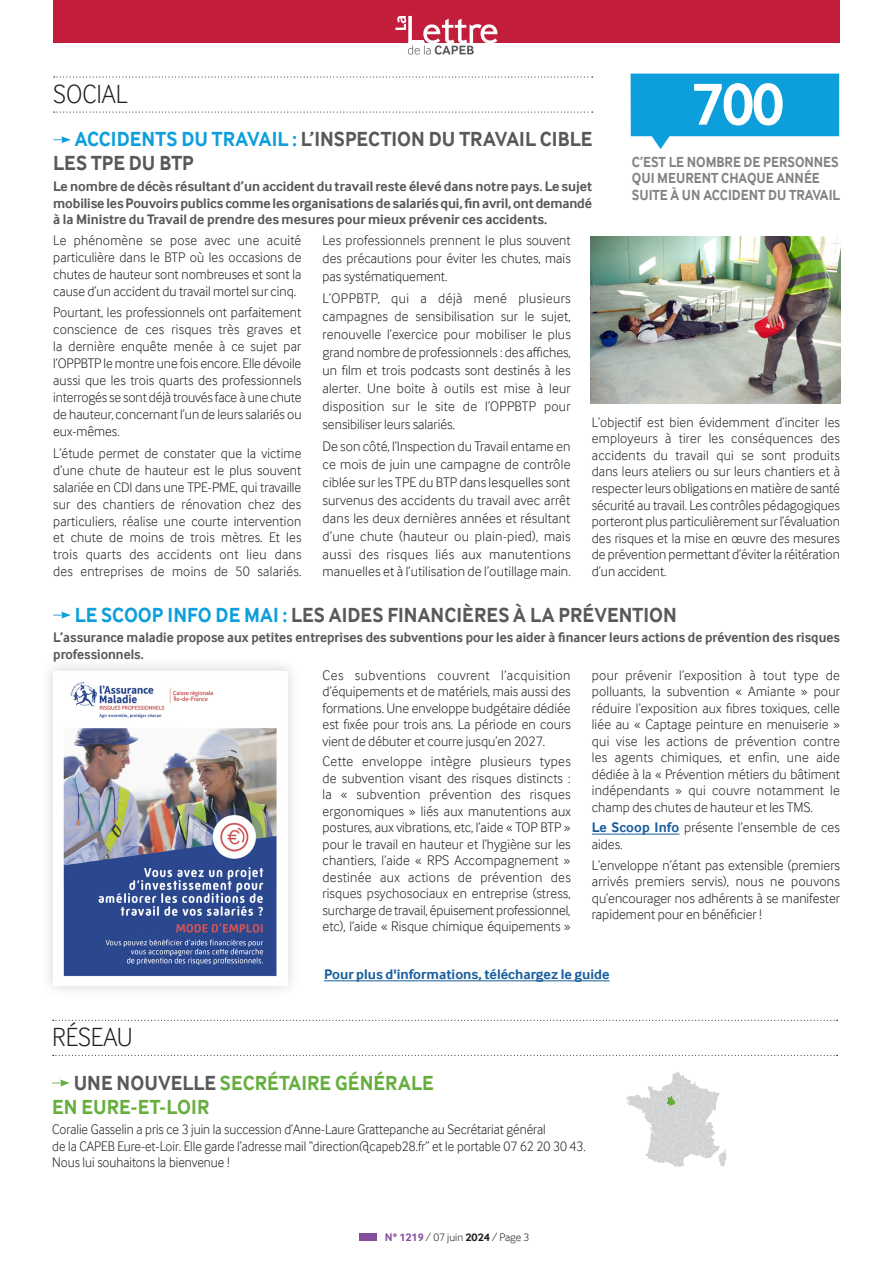
<style>
.page{position:relative;width:893px;height:1263px;background:#fff}
.page>*{position:absolute;margin:0;border:0;box-sizing:border-box;transform-origin:0 0}
.t1{font:700 61.5px "Inter Face";color:#fff;scale:.94 1}
.Chap_Paraph{font:300 27px "Inter Face";color:#231f20;scale:.94 1}
.Titre_article{font:700 21px/24px "Inter Face";letter-spacing:.005em;color:#57585a;scale:.94 1}
.Titre_article-2{font:700 21px/24px "Inter Face";letter-spacing:.005em;color:#66ae3d;scale:.94 1}
.t2{font:700 15px/16.5px "Inter Face";color:#808285;scale:.9 1}
.Textes_ok{font:300 14.25px/16.5px "Inter Face";color:#231f20;text-align:justify}
.Textes_ok-2{font:700 14.25px/16.5px "Inter Face";color:#57585a;text-align:justify}
.Titre_article-3{font:300 14.25px/16.5px "Inter Face";color:#231f20;scale:.94 1}
.Textes_ok-3{font:700 14.25px/16.5px "Inter Face";color:#57585a;scale:.94 1}
.Textes_ok-4{font:700 14.25px "Inter Face";color:#175d9e}
.t3{font:300 11.25px "Inter Face";color:#231f20}
.s1{color:#0c9fdc}
.s2{font-weight:700;color:#175d9e}
.s3{color:#57585a}
.s4{font-weight:700;color:#854f9f}
.s5{font-weight:700}
</style>
<div class="page">
<div style="left:53px;top:0;width:787px;height:43px;background:#c21e3c"></div>
<svg style="left:395px;top:16px;width:102px;height:39px"></svg>
<svg style="left:53px;top:1020px;width:784px;height:1px"></svg>
<svg style="left:53px;top:1055px;width:784px;height:1px"></svg>
<svg style="left:52px;top:1079px;width:18px;height:7px"></svg>
<svg style="left:631px;top:74px;width:208px;height:75px"></svg>
<svg style="left:54px;top:76px;width:539px;height:2px"></svg>
<svg style="left:54px;top:112px;width:539px;height:1px"></svg>
<svg style="left:53px;top:136px;width:18px;height:7px"></svg>
<svg style="left:53px;top:611px;width:18px;height:8px"></svg>
<hr style="left:592px;top:834px;width:87px;height:1px;background:#175d9e">
<img style="left:591px;top:237px;width:249px;height:166px">
<svg style="left:626px;top:1072px;width:100px;height:95px"></svg>
<hr style="left:324px;top:980px;width:286px;height:1px;background:#175d9e">
<div style="left:40px;top:657px;width:261px;height:342px;background:#231f20;opacity:.2"></div>
<img style="left:53px;top:670px;width:234px;height:316px">
<div style="left:359px;top:1233px;width:17px;height:8px;background:#854f9f"></div>
<p class="t1" style="left:692px;top:69px;width:99px">700</p>
<p class="Chap_Paraph" style="left:53px;top:79px;width:81px">SOCIAL</p>
<p class="Titre_article" style="left:53px;top:127px;width:575px;text-indent:21px"><span class="s1">ACCIDENTS DU TRAVAIL :</span> L’INSPECTION DU TRAVAIL CIBLE<br>LES TPE DU BTP</p>
<p class="Textes_ok-2" style="left:53px;top:178px;width:541px">Le nombre de décès résultant d’un accident du travail reste élevé dans notre pays. Le sujet mobilise les Pouvoirs publics comme les organisations de salariés qui, fin avril, ont demandé à la Ministre du Travail de prendre des mesures pour mieux prévenir ces accidents.</p>
<p class="Textes_ok" style="left:53px;top:232px;width:250px;line-height:17px">Le phénomène se pose avec une acuité particulière dans le BTP où les occasions de chutes de hauteur sont nombreuses et sont la cause d’un accident du travail mortel sur cinq.</p>
<p class="Textes_ok" style="left:53px;top:304px;width:250px;line-height:17px">Pourtant, les professionnels ont parfaitement conscience de ces risques très graves et la dernière enquête menée à ce sujet par l’OPPBTP le montre une fois encore. Elle dévoile aussi que les trois quarts des professionnels interrogés se sont déjà trouvés face à une chute de hauteur, concernant l’un de leurs salariés ou eux-mêmes.</p>
<p class="Textes_ok" style="left:53px;top:444px;width:250px;line-height:17px">L’étude permet de constater que la victime d’une chute de hauteur est le plus souvent salariée en CDI dans une TPE-PME, qui travaille sur des chantiers de rénovation chez des particuliers, réalise une courte intervention et chute de moins de trois mètres. Et les trois quarts des accidents ont lieu dans des entreprises de moins de 50 salariés.</p>
<p class="t2" style="left:632px;top:153px;width:233px">C’EST LE NOMBRE DE PERSONNES<br>QUI MEURENT CHAQUE ANNÉE<br>SUITE À UN ACCIDENT DU TRAVAIL</p>
<p class="Textes_ok" style="left:323px;top:231px;width:250px;line-height:18px">Les professionnels prennent le plus souvent des précautions pour éviter les chutes, mais pas systématiquement.</p>
<p class="Textes_ok" style="left:323px;top:289px;width:250px;line-height:18px">L’OPPBTP, qui a déjà mené plusieurs campagnes de sensibilisation sur le sujet, renouvelle l’exercice pour mobiliser le plus grand nombre de professionnels : des affiches, un film et trois podcasts sont destinés à les alerter. Une boite à outils est mise à leur disposition sur le site de l’OPPBTP pour sensibiliser leurs salariés.</p>
<p class="Textes_ok" style="left:323px;top:437px;width:250px;line-height:18px">De son côté, l’Inspection du Travail entame en ce mois de juin une campagne de contrôle ciblée sur les TPE du BTP dans lesquelles sont survenus des accidents du travail avec arrêt dans les deux dernières années et résultant d’une chute (hauteur ou plain-pied), mais aussi des risques liés aux manutentions manuelles et à l’utilisation de l’outillage main.</p>
<p class="Textes_ok" style="left:592px;top:414px;width:250px">L’objectif est bien évidemment d’inciter les employeurs à tirer les conséquences des accidents du travail qui se sont produits dans leurs ateliers ou sur leurs chantiers et à respecter leurs obligations en matière de santé sécurité au travail. Les contrôles pédagogiques porteront plus particulièrement sur l’évaluation des risques et la mise en œuvre des mesures de prévention permettant d’éviter la réitération d’un accident.</p>
<p class="Titre_article" style="left:75px;top:602px;width:642px"><span class="s1">LE SCOOP INFO DE MAI :</span> LES AIDES FINANCIÈRES À LA PRÉVENTION</p>
<p class="Textes_ok-3" style="left:53px;top:629px;width:838px">L’assurance maladie propose aux petites entreprises des subventions pour les aider à financer leurs actions de prévention des risques professionnels.</p>
<p class="Textes_ok" style="left:323px;top:666px;width:250px">Ces subventions couvrent l’acquisition d’équipements et de matériels, mais aussi des formations. Une enveloppe budgétaire dédiée est fixée pour trois ans. La période en cours vient de débuter et courre jusqu’en 2027.</p>
<p class="Textes_ok" style="left:323px;top:753px;width:250px">Cette enveloppe intègre plusieurs types de subvention visant des risques distincts : la « subvention prévention des risques ergonomiques » liés aux manutentions aux postures, aux vibrations, etc, l’aide « TOP BTP » pour le travail en hauteur et l’hygiène sur les chantiers, l’aide « RPS Accompagnement » destinée aux actions de prévention des risques psychosociaux en entreprise (stress, surcharge de travail, épuisement professionnel, etc), l’aide « Risque chimique équipements »</p>
<p class="Textes_ok" style="left:592px;top:666px;width:250px">pour prévenir l’exposition à tout type de polluants, la subvention « Amiante » pour réduire l’exposition aux fibres toxiques, celle liée au « Captage peinture en menuiserie » qui vise les actions de prévention contre les agents chimiques, et enfin, une aide dédiée à la « Prévention métiers du bâtiment indépendants » qui couvre notamment le champ des chutes de hauteur et les TMS.</p>
<p class="Textes_ok" style="left:592px;top:819px;width:249px"><span class="s2">Le Scoop Info</span> présente l’ensemble de ces aides.</p>
<p class="Textes_ok" style="left:592px;top:856px;width:250px">L’enveloppe n’étant pas extensible (premiers arrivés premiers servis), nous ne pouvons qu’encourager nos adhérents à se manifester rapidement pour en bénéficier !</p>
<p class="Textes_ok-4" style="left:324px;top:966px;width:287px">Pour plus d'informations, téléchargez le guide</p>
<p class="Chap_Paraph" style="left:52px;top:1022px;width:87px">RÉSEAU</p>
<p class="Titre_article-2" style="left:52px;top:1070px;width:407px;text-indent:21px"><span class="s3">UNE NOUVELLE</span> SECRÉTAIRE GÉNÉRALE<br>EN EURE-ET-LOIR</p>
<p class="Titre_article-3" style="left:52px;top:1121px;width:569px">Coralie Gasselin a pris ce 3 juin la succession d’Anne-Laure Grattepanche au Secrétariat général<br>de la CAPEB Eure-et-Loir. Elle garde l’adresse mail “direction@capeb28.fr” et le portable 07 62 20 30 43.<br>Nous lui souhaitons la bienvenue !</p>
<p class="t3" style="left:385px;top:1231px;width:146px"><span class="s4">N° 1219</span> / 07 juin <span class="s5">2024</span> / Page 3</p>
</div>
